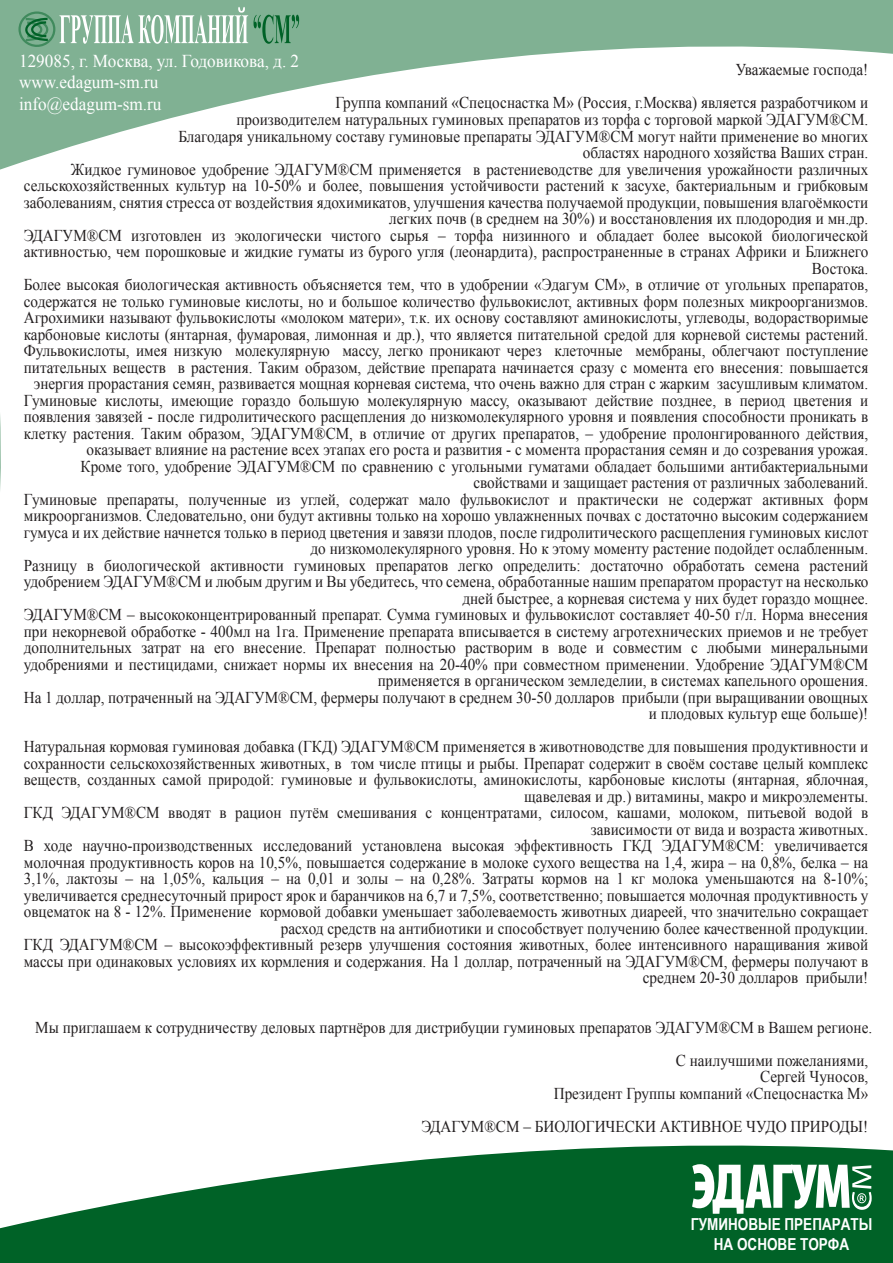
<style>
.page{position:relative;width:893px;height:1263px;background:#fff}
.page>*{position:absolute;margin:0;border:0;box-sizing:border-box;transform-origin:0 0}
.t1{font:18.15px/21.8px "Times New Roman";color:#fff;scale:.95 1}
.t2{font:16.5px/16.5px "Times New Roman";color:#231f20;text-align:right;scale:.92 1}
.t3{font:700 16.5px/19.8px "Arial Narrow";color:#fff;text-align:center}
</style>
<div class="page">
<svg style="left:0;top:1145px;width:893px;height:118px;fill:#006227"></svg>
<div style="left:0;top:0;width:893px;height:496px;background:#80b193"></div>
<svg style="left:0;top:42px;width:893px;height:454px;background:#f4f8f6"></svg>
<div style="left:18px;top:11px;width:38px;height:36px;border:2px solid #408a5d;border-radius:50%"></div>
<svg style="left:17px;top:7px;width:231px;height:37px"></svg>
<svg style="left:254px;top:15px;width:45px;height:29px"></svg>
<svg style="left:692px;top:1164px;width:180px;height:50px"></svg>
<p class="t1" style="left:19px;top:49px;width:296px">129085, г. Москва, ул. Годовикова, д. 2 www.edagum-sm.ru info@edagum-sm.ru</p>
<p class="t2" style="left:335px;top:53px;width:581px;line-height:33px">Уважаемые господа!<br>Группа компаний «Спецоснастка М» (Россия, г.Москва) является разработчиком и</p>
<p class="t2" style="left:24px;top:111px;width:919px">производителем натуральных гуминовых препаратов из торфа с торговой маркой ЭДАГУМ®СМ.<br>Благодаря уникальному составу гуминовые препараты ЭДАГУМ®СМ могут найти применение во многих<br>областях народного хозяйства Ваших стран.<br>Жидкое гуминовое удобрение ЭДАГУМ®СМ применяется в растениеводстве для увеличения урожайности различных сельскохозяйственных культур на 10-50% и более, повышения устойчивости растений к засухе, бактериальным и грибковым заболеваниям, снятия стресса от воздействия ядохимикатов, улучшения качества получаемой продукции, повышения влагоёмкости легких почв (в среднем на 30%) и восстановления их плодородия и мн.др.<br>ЭДАГУМ®СМ изготовлен из экологически чистого сырья – торфа низинного и обладает более высокой биологической активностью, чем порошковые и жидкие гуматы из бурого угля (леонардита), распространенные в странах Африки и Ближнего Востока.<br>Более высокая биологическая активность объясняется тем, что в удобрении «Эдагум СМ», в отличие от угольных препаратов, содержатся не только гуминовые кислоты, но и большое количество фульвокислот, активных форм полезных микроорганизмов.<br>Агрохимики называют фульвокислоты «молоком матери», т.к. их основу составляют аминокислоты, углеводы, водорастворимые карбоновые кислоты (янтарная, фумаровая, лимонная и др.), что является питательной средой для корневой системы растений.<br>Фульвокислоты, имея низкую молекулярную массу, легко проникают через клеточные мембраны, облегчают поступление питательных веществ в растения. Таким образом, действие препарата начинается сразу с момента его внесения: повышается энергия прорастания семян, развивается мощная корневая система, что очень важно для стран с жарким засушливым климатом.<br>Гуминовые кислоты, имеющие гораздо большую молекулярную массу, оказывают действие позднее, в период цветения и появления завязей - после гидролитического расщепления до низкомолекулярного уровня и появления способности проникать в клетку растения. Таким образом, ЭДАГУМ®СМ, в отличие от других препаратов, – удобрение пролонгированного действия, оказывает влияние на растение всех этапах его роста и развития - с момента прорастания семян и до созревания урожая.<br>Кроме того, удобрение ЭДАГУМ®СМ по сравнению с угольными гуматами обладает большими антибактериальными свойствами и защищает растения от различных заболеваний.<br>Гуминовые препараты, полученные из углей, содержат мало фульвокислот и практически не содержат активных форм микроорганизмов. Следовательно, они будут активны только на хорошо увлажненных почвах с достаточно высоким содержанием гумуса и их действие начнется только в период цветения и завязи плодов, после гидролитического расщепления гуминовых кислот до низкомолекулярного уровня. Но к этому моменту растение подойдет ослабленным.<br>Разницу в биологической активности гуминовых препаратов легко определить: достаточно обработать семена растений удобрением ЭДАГУМ®СМ и любым другим и Вы убедитесь, что семена, обработанные нашим препаратом прорастут на несколько дней быстрее, а корневая система у них будет гораздо мощнее.<br>ЭДАГУМ®СМ – высококонцентрированный препарат. Сумма гуминовых и фульвокислот составляет 40-50 г/л. Норма внесения при некорневой обработке - 400мл на 1га. Применение препарата вписывается в систему агротехнических приемов и не требует дополнительных затрат на его внесение. Препарат полностью растворим в воде и совместим с любыми минеральными удобрениями и пестицидами, снижает нормы их внесения на 20-40% при совместном применении. Удобрение ЭДАГУМ®СМ применяется в органическом земледелии, в системах капельного орошения.<br>На 1 доллар, потраченный на ЭДАГУМ®СМ, фермеры получают в среднем 30-50 долларов прибыли (при выращивании овощных и плодовых культур еще больше)!</p>
<p class="t2" style="left:24px;top:738px;width:920px">Натуральная кормовая гуминовая добавка (ГКД) ЭДАГУМ®СМ применяется в животноводстве для повышения продуктивности и сохранности сельскохозяйственных животных, в том числе птицы и рыбы. Препарат содержит в своём составе целый комплекс веществ, созданных самой природой: гуминовые и фульвокислоты, аминокислоты, карбоновые кислоты (янтарная, яблочная, щавелевая и др.) витамины, макро и микроэлементы.<br>ГКД ЭДАГУМ®СМ вводят в рацион путём смешивания с концентратами, силосом, кашами, молоком, питьевой водой в зависимости от вида и возраста животных.<br>В ходе научно-производственных исследований установлена высокая эффективность ГКД ЭДАГУМ®СМ: увеличивается молочная продуктивность коров на 10,5%, повышается содержание в молоке сухого вещества на 1,4, жира – на 0,8%, белка – на 3,1%, лактозы – на 1,05%, кальция – на 0,01 и золы – на 0,28%. Затраты кормов на 1 кг молока уменьшаются на 8-10%; увеличивается среднесуточный прирост ярок и баранчиков на 6,7 и 7,5%, соответственно; повышается молочная продуктивность у овцематок на 8 - 12%. Применение кормовой добавки уменьшает заболеваемость животных диареей, что значительно сокращает расход средств на антибиотики и способствует получению более качественной продукции.<br>ГКД ЭДАГУМ®СМ – высокоэффективный резерв улучшения состояния животных, более интенсивного наращивания живой массы при одинаковых условиях их кормления и содержания. На 1 доллар, потраченный на ЭДАГУМ®СМ, фермеры получают в среднем 20-30 долларов прибыли!</p>
<p class="t2" style="left:35px;top:1010px;width:911px;line-height:33px">Мы приглашаем к сотрудничеству деловых партнёров для дистрибуции гуминовых препаратов ЭДАГУМ®СМ в Вашем регионе.<br>С наилучшими пожеланиями,</p>
<p class="t2" style="left:554px;top:1068px;width:343px">Сергей Чуносов,<br>Президент Группы компаний «Спецоснастка М»</p>
<p class="t2" style="left:421px;top:1117px;width:487px">ЭДАГУМ®СМ – БИОЛОГИЧЕСКИ АКТИВНОЕ ЧУДО ПРИРОДЫ!</p>
<p class="t3" style="left:691px;top:1213px;width:183px">ГУМИНОВЫЕ ПРЕПАРАТЫ<br>НА ОСНОВЕ ТОРФА</p>
</div>
